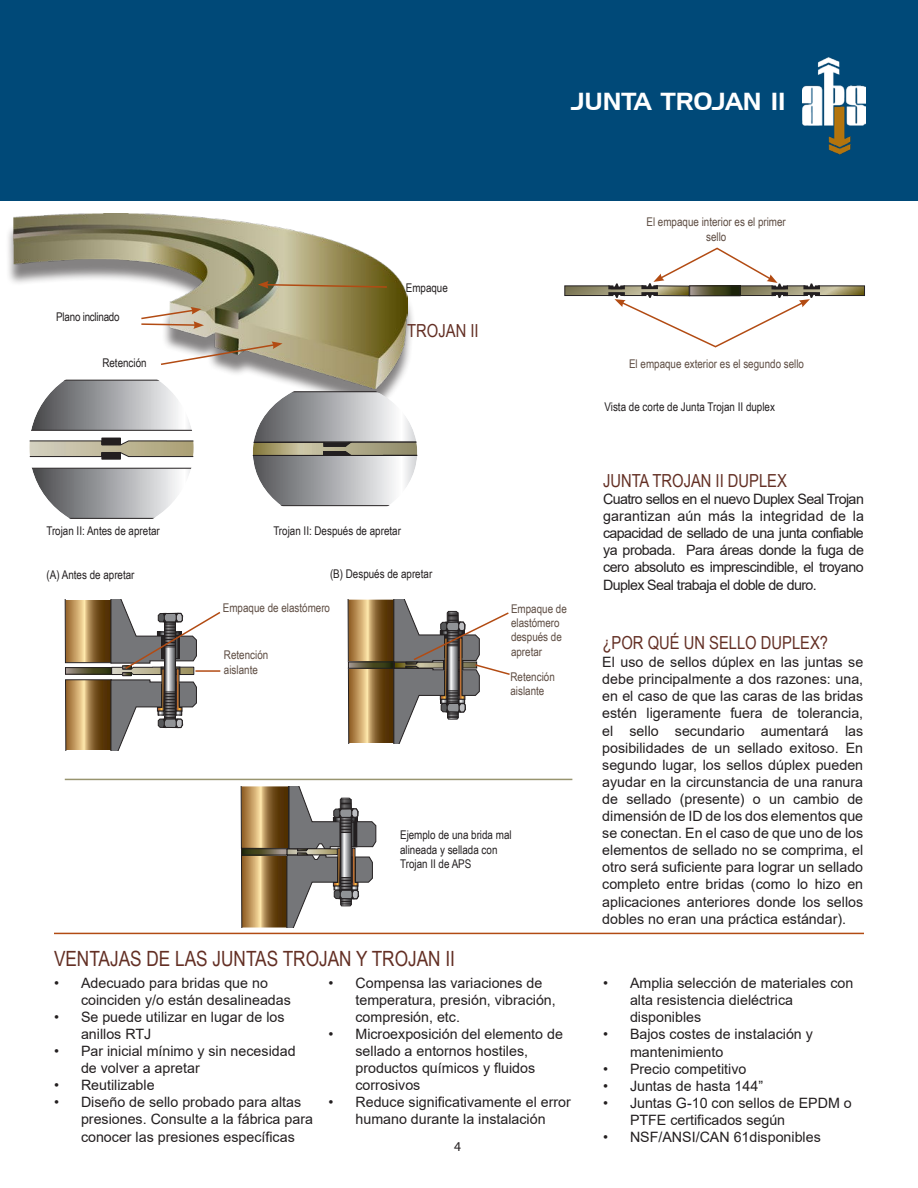
<style>
.page{position:relative;width:918px;height:1188px;background:#fff}
.page>*{position:absolute;margin:0;border:0;box-sizing:border-box;transform-origin:0 0}
.t1{font:24px "ST Huntington";color:#fff}
.t2{font:21px "Arial Narrow";color:#632f24}
.t3{font:18px "Arial Narrow";color:#632f24}
.t4{font:14.25px/17.1px "Arial";color:#231f20}
.t5{font:13.5px "Myriad Pro";color:#231f20}
.t6{font:12px/14.4px "Arial Narrow";color:#231f20}
.t7{font:12px/14.4px "Arial Narrow";color:#5d4c42}
.t8{font:12px "Arial Narrow";letter-spacing:-.02em;color:#231f20}
</style>
<div class="page">
<div style="left:0;top:0;width:918px;height:200px;background:#004978"></div>
<svg style="left:240px;top:786px;width:137px;height:142px"></svg>
<img style="left:802px;top:57px;width:63px;height:98px">
<div style="left:5px;top:220px;width:411px;height:191px;background:#231f20;opacity:.56"></div>
<img style="left:14px;top:214px;width:393px;height:175px">
<svg style="left:258px;top:281px;width:130px;height:8px"></svg>
<svg style="left:140px;top:307px;width:64px;height:22px"></svg>
<svg style="left:159px;top:341px;width:124px;height:25px"></svg>
<svg style="left:64px;top:600px;width:157px;height:150px"></svg>
<svg style="left:347px;top:599px;width:163px;height:144px"></svg>
<hr style="left:195px;top:670px;width:25px;height:2px;background:#b24b13">
<svg style="left:29px;top:440px;width:165px;height:18px;background:#b4ae95"></svg>
<div style="left:102px;top:438px;width:18px;height:7px;background:#231f20"></div>
<div style="left:101px;top:438px;width:20px;height:7px;border:1px solid #231f20"></div>
<div style="left:102px;top:452px;width:18px;height:7px;background:#231f20"></div>
<div style="left:101px;top:452px;width:20px;height:8px;border:1px solid #231f20"></div>
<svg style="left:29px;top:380px;width:165px;height:51px"></svg>
<svg style="left:32px;top:468px;width:160px;height:51px"></svg>
<svg style="left:253px;top:391px;width:164px;height:115px"></svg>
<hr style="left:54px;top:933px;width:810px;height:1px;background:#b24b13">
<svg style="left:564px;top:247px;width:301px;height:101px"></svg>
<hr style="left:65px;top:779px;width:507px;height:1px;background:#98946f">
<h1 class="t1" style="left:571px;top:88px;width:216px">JUNTA TROJAN II</h1>
<p class="t8" style="left:56px;top:312px;width:65px">Plano inclinado</p>
<p class="t6" style="left:102px;top:357px;width:46px">Retención</p>
<p class="t6" style="left:406px;top:282px;width:44px">Empaque</p>
<p class="t3" style="left:407px;top:324px;width:73px">TROJAN II</p>
<p class="t6" style="left:46px;top:524px;width:115px">Trojan II: Antes de apretar</p>
<p class="t6" style="left:273px;top:524px;width:129px">Trojan II: Después de apretar</p>
<p class="t6" style="left:46px;top:569px;width:90px">(A) Antes de apretar</p>
<p class="t6" style="left:330px;top:568px;width:104px">(B) Después de apretar</p>
<p class="t7" style="left:223px;top:602px;width:109px">Empaque de elastómero</p>
<p class="t7" style="left:511px;top:602px;width:57px">Empaque de elastómero después de apretar</p>
<p class="t7" style="left:224px;top:648px;width:46px;line-height:15px">Retención aislante</p>
<p class="t7" style="left:511px;top:671px;width:46px">Retención aislante</p>
<p class="t6" style="left:400px;top:829px;width:113px">Ejemplo de una brida mal alineada y sellada con<br>Trojan II de APS</p>
<h2 class="t2" style="left:54px;top:950px;width:403px">VENTAJAS DE LAS JUNTAS TROJAN Y TROJAN II</h2>
<p class="t4" style="left:81px;top:975px;width:211px;text-indent:-27px">• Adecuado para bridas que no coinciden y/o están desalineadas</p>
<p class="t4" style="left:81px;top:1010px;width:205px;text-indent:-27px">• Se puede utilizar en lugar de los anillos RTJ</p>
<p class="t4" style="left:81px;top:1044px;width:216px;text-indent:-27px">• Par inicial mínimo y sin necesidad de volver a apretar</p>
<p class="t4" style="left:54px;top:1078px;width:102px">• Reutilizable</p>
<p class="t4" style="left:81px;top:1095px;width:234px;text-indent:-27px">• Diseño de sello probado para altas presiones. Consulte a la fábrica para conocer las presiones específicas</p>
<p class="t4" style="left:356px;top:975px;width:202px;text-indent:-27px">• Compensa las variaciones de temperatura, presión, vibración, compresión, etc.</p>
<p class="t4" style="left:356px;top:1027px;width:209px;text-indent:-27px">• Microexposición del elemento de sellado a entornos hostiles, productos químicos y fluidos corrosivos</p>
<p class="t4" style="left:328px;top:1095px;width:244px;text-align:center">• Reduce significativamente el error humano durante la instalación</p>
<p class="t5" style="left:454px;top:1139px;width:8px">4</p>
<p class="t7" style="left:646px;top:216px;width:141px;text-align:center">El empaque interior es el primer sello</p>
<p class="t7" style="left:629px;top:358px;width:177px">El empaque exterior es el segundo sello</p>
<p class="t6" style="left:604px;top:401px;width:172px">Vista de corte de Junta Trojan II duplex</p>
<p class="t3" style="left:603px;top:473px;width:186px">JUNTA TROJAN II DUPLEX</p>
<p class="t4" style="left:603px;top:491px;width:263px;text-align:justify">Cuatro sellos en el nuevo Duplex Seal Trojan garantizan aún más la integridad de la capacidad de sellado de una junta confiable ya probada. Para áreas donde la fuga de cero absoluto es imprescindible, el troyano Duplex Seal trabaja el doble de duro.</p>
<p class="t3" style="left:603px;top:636px;width:227px">¿POR QUÉ UN SELLO DUPLEX?</p>
<p class="t4" style="left:602px;top:655px;width:263px;text-align:justify">El uso de sellos dúplex en las juntas se debe principalmente a dos razones: una, en el caso de que las caras de las bridas estén ligeramente fuera de tolerancia, el sello secundario aumentará las posibilidades de un sellado exitoso. En segundo lugar, los sellos dúplex pueden ayudar en la circunstancia de una ranura de sellado (presente) o un cambio de dimensión de ID de los dos elementos que se conectan. En el caso de que uno de los elementos de sellado no se comprima, el otro será suficiente para lograr un sellado completo entre bridas (como lo hizo en aplicaciones anteriores donde los sellos dobles no eran una práctica estándar).</p>
<p class="t4" style="left:630px;top:975px;width:225px;text-indent:-27px">• Amplia selección de materiales con alta resistencia dieléctrica disponibles</p>
<p class="t4" style="left:630px;top:1026px;width:184px;line-height:18px;text-indent:-27px">• Bajos costes de instalación y mantenimiento</p>
<p class="t4" style="left:603px;top:1062px;width:145px">• Precio competitivo</p>
<p class="t4" style="left:603px;top:1079px;width:162px">• Juntas de hasta 144”</p>
<p class="t4" style="left:630px;top:1096px;width:223px;text-indent:-27px">• Juntas G-10 con sellos de EPDM o<br>PTFE certificados según</p>
<p class="t4" style="left:603px;top:1130px;width:219px">• NSF/ANSI/CAN 61disponibles</p>
</div>
